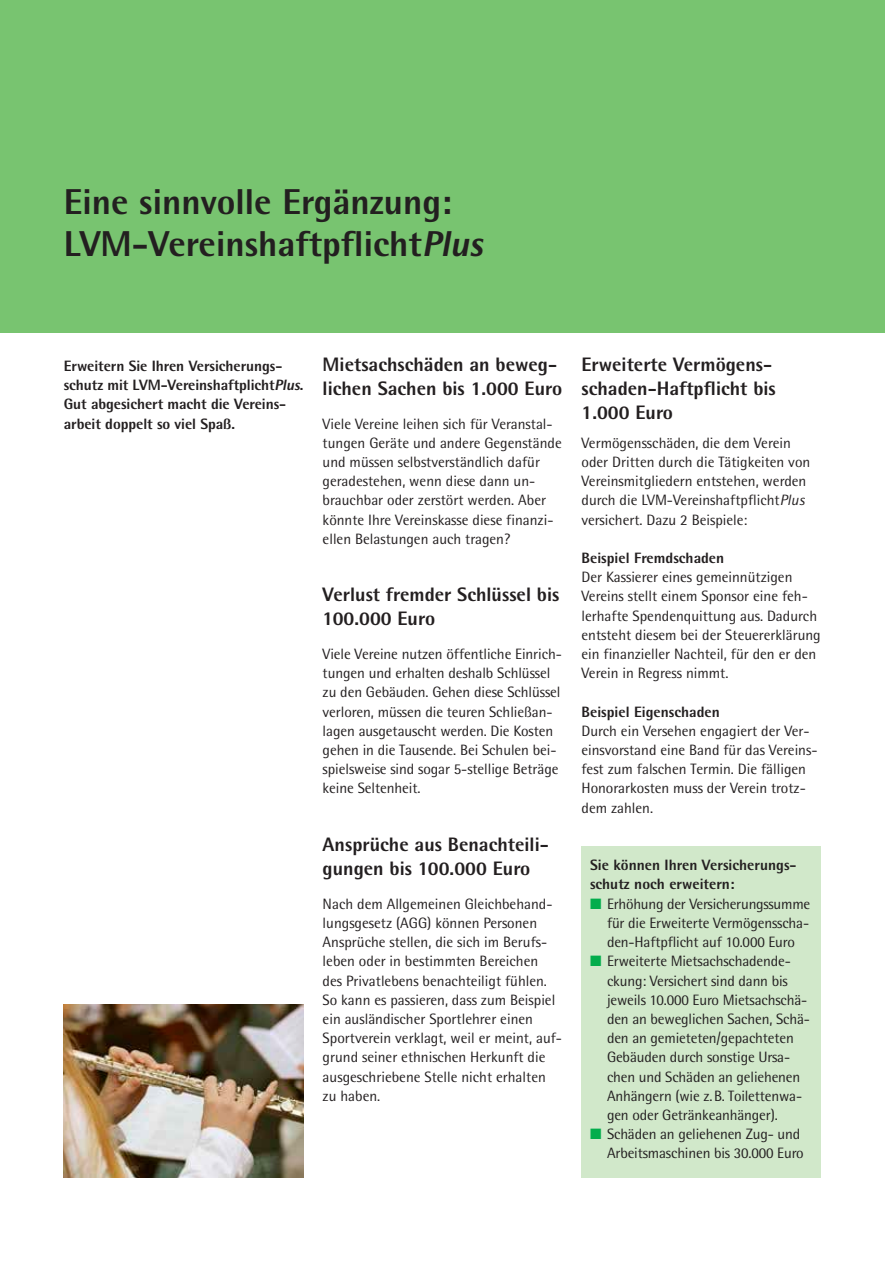
<style>
.page{position:relative;width:885px;height:1263px;background:#fff}
.page>*{position:absolute;margin:0;border:0;box-sizing:border-box;transform-origin:0 0}
.t1{font:800 36px/42px "Lvm Rotis";color:#231f20}
.t2{font:800 19.5px/24px "Lvm Rotis";color:#231f20}
.t3{font:15px/19.2px "Lvm Rotis";color:#231f20}
.t4{font:800 15px/19.2px "Lvm Rotis";letter-spacing:-.005em;color:#231f20}
.s1{font-style:italic}
.s2{color:#03ad4c}
</style>
<div class="page">
<div style="left:0;top:0;width:884px;height:333px;background:#78c470"></div>
<img style="left:64px;top:1005px;width:239px;height:172px">
<div style="left:581px;top:846px;width:240px;height:331px;background:#d1e8ca"></div>
<h1 class="t1" style="left:64px;top:180px;width:420px">Eine sinnvolle Ergänzung:<br>LVM-Vereinshaftpflicht{</h1>
<p class="t4" style="left:64px;top:356px;width:241px">Erweitern Sie Ihren Versicherungs&shy;schutz mit LVM-Vereinshaftplicht{.<br>Gut abgesichert macht die Vereins&shy;arbeit doppelt so viel Spaß.</p>
<h2 class="t2" style="left:322px;top:352px;width:241px">Mietsachschäden an beweg&shy;lichen Sachen bis 1.000 Euro</h2>
<p class="t3" style="left:322px;top:414px;width:240px">Viele Vereine leihen sich für Veranstal&shy;tungen Geräte und andere Gegenstände und müssen selbstverständlich dafür geradestehen, wenn diese dann un&shy;brauchbar oder zerstört werden. Aber könnte Ihre Vereinskasse diese finanzi&shy;ellen Belastungen auch tragen?</p>
<h2 class="t2" style="left:322px;top:582px;width:238px">Verlust fremder Schlüssel bis<br>100.000 Euro</h2>
<p class="t3" style="left:322px;top:644px;width:241px">Viele Vereine nutzen öffentliche Einrich&shy;tungen und erhalten deshalb Schlüssel zu den Gebäuden. Gehen diese Schlüssel verloren, müssen die teuren Schließan&shy;lagen ausgetauscht werden. Die Kosten gehen in die Tausende. Bei Schulen bei&shy;spielsweise sind sogar 5-stellige Beträge keine Seltenheit.</p>
<h2 class="t2" style="left:322px;top:832px;width:228px">Ansprüche aus Benachteili&shy;gungen bis 100.000 Euro</h2>
<p class="t3" style="left:322px;top:894px;width:241px">Nach dem Allgemeinen Gleichbehand&shy;lungsgesetz (AGG) können Personen Ansprüche stellen, die sich im Berufs&shy;leben oder in bestimmten Bereichen<br>des Privatlebens benachteiligt fühlen.<br>So kann es passieren, dass zum Beispiel ein ausländischer Sportlehrer einen Sportverein verklagt, weil er meint, auf&shy;grund seiner ethnischen Herkunft die ausgeschriebene Stelle nicht erhalten zu haben.</p>
<h2 class="t2" style="left:581px;top:352px;width:196px">Erweiterte Vermögens&shy;schaden-Haftpflicht bis<br>1.000 Euro</h2>
<p class="t3" style="left:581px;top:433px;width:230px">Vermögensschäden, die dem Verein oder Dritten durch die Tätigkeiten von Vereinsmitgliedern entstehen, werden durch die LVM-Vereinshaftpflicht<span class="s1">Plus </span>versichert. Dazu 2 Beispiele:</p>
<p class="t4" style="left:581px;top:548px;width:144px">Beispiel Fremdschaden</p>
<p class="t3" style="left:581px;top:567px;width:241px">Der Kassierer eines gemeinnützigen Vereins stellt einem Sponsor eine feh&shy;lerhafte Spendenquittung aus. Dadurch entsteht diesem bei der Steuererklärung ein finanzieller Nachteil, für den er den Verein in Regress nimmt.</p>
<p class="t4" style="left:581px;top:702px;width:140px">Beispiel Eigenschaden</p>
<p class="t3" style="left:581px;top:721px;width:237px">Durch ein Versehen engagiert der Ver&shy;einsvorstand eine Band für das Vereins&shy;fest zum falschen Termin. Die fälligen Honorarkosten muss der Verein trotz&shy;dem zahlen.</p>
<p class="t4" style="left:590px;top:855px;width:208px">Sie können Ihren Versicherungs-</p>
<p class="t4" style="left:590px;top:874px;width:146px">schutz noch erweitern:</p>
<p class="t3" style="left:590px;top:894px;width:222px"><span class="s2">\</span> Erhöhung der Versicherungssumme</p>
<p class="t3" style="left:607px;top:913px;width:204px">für die Erweiterte Vermögensscha-</p>
<p class="t3" style="left:607px;top:932px;width:189px">den-Haftpflicht auf 10.000 Euro</p>
<p class="t3" style="left:590px;top:951px;width:202px"><span class="s2">\</span> Erweiterte Mietsachschadende-</p>
<p class="t3" style="left:607px;top:971px;width:182px">ckung: Versichert sind dann bis</p>
<p class="t3" style="left:607px;top:990px;width:202px">jeweils 10.000 Euro Mietsachschä-</p>
<p class="t3" style="left:607px;top:1009px;width:204px">den an beweglichen Sachen, Schä-</p>
<p class="t3" style="left:607px;top:1028px;width:188px">den an gemieteten/gepachteten</p>
<p class="t3" style="left:607px;top:1047px;width:185px">Gebäuden durch sonstige Ursa-</p>
<p class="t3" style="left:607px;top:1067px;width:195px">chen und Schäden an geliehenen</p>
<p class="t3" style="left:607px;top:1086px;width:197px">Anhängern (wie z.B. Toilettenwa-</p>
<p class="t3" style="left:607px;top:1105px;width:172px">gen oder Getränkeanhänger).</p>
<p class="t3" style="left:590px;top:1124px;width:212px"><span class="s2">\</span> Schäden an geliehenen Zug- und</p>
<p class="t3" style="left:607px;top:1143px;width:198px">Arbeitsmaschinen bis 30.000 Euro</p>
</div>
